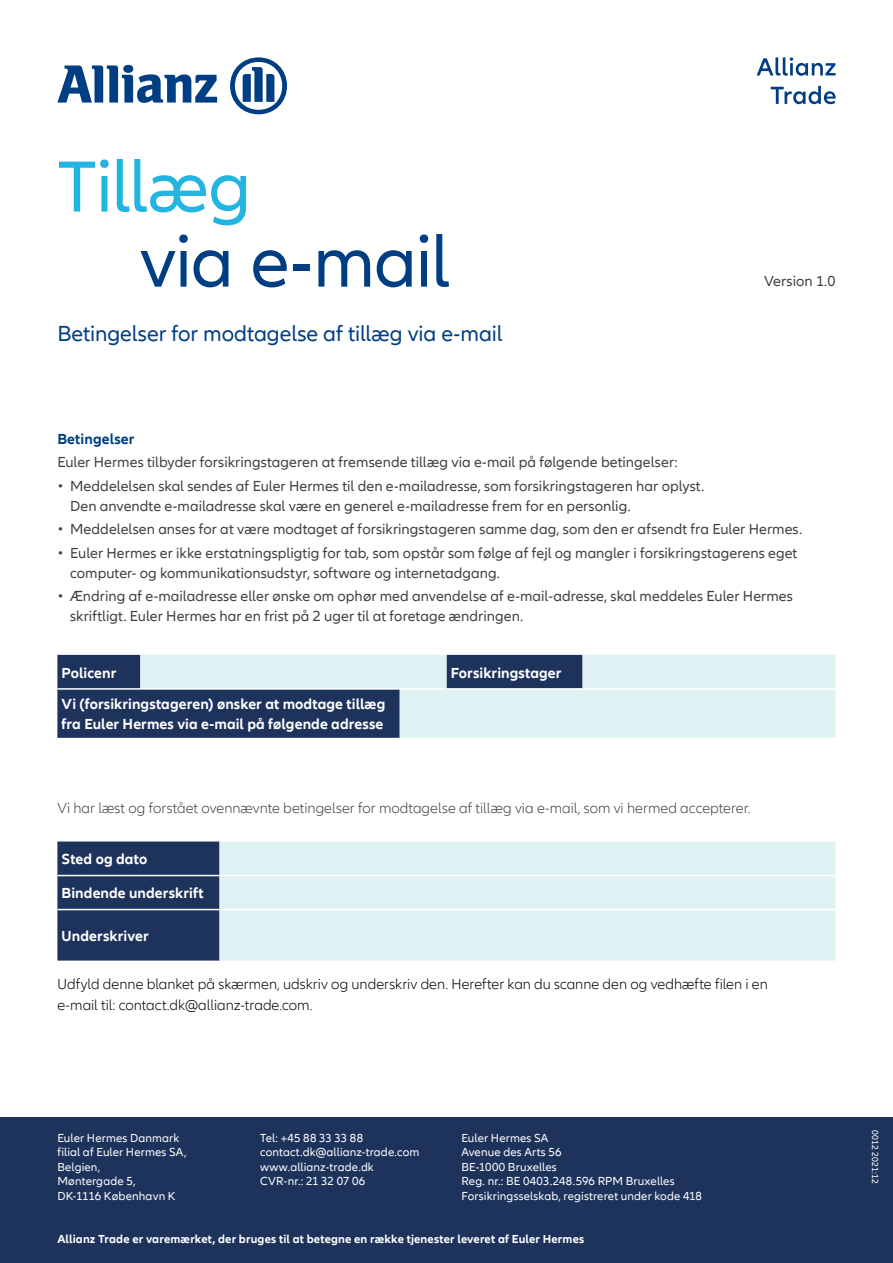
<style>
.page{position:relative;width:893px;height:1263px;background:#fff}
.page>*{position:absolute;margin:0;border:0;box-sizing:border-box;transform-origin:0 0}
.t1{font:75px "Allianz Neo";letter-spacing:-.015em;color:#003e84}
.t2{font:75px "Allianz Neo";letter-spacing:-.01em;color:#23b5e2}
.t3{font:22.5px "Allianz Neo";letter-spacing:-.005em;color:#003e84}
.t4{font:15px/19.5px "Allianz Neo";letter-spacing:.005em;color:#414140}
.t5{font:700 15px/19.5px "Allianz Neo";letter-spacing:.005em;color:#fff}
.t6{font:300 15px/21px "Allianz Neo";color:#000}
.t7{font:300 15px "Allianz Neo";color:#414140}
.t8{font:700 15px "Allianz Neo";letter-spacing:.005em;color:#003e84}
.t9{font:12px/14.4px "Allianz Neo";letter-spacing:.01em;color:#fff}
.t10{font:700 12px "Allianz Neo";letter-spacing:.015em;color:#fff}
.t11{font:9px "Allianz Neo";letter-spacing:.02em;color:#fff}
</style>
<div class="page">
<div style="left:57px;top:655px;width:83px;height:83px;background:#1e335c"></div>
<svg style="left:140px;top:655px;width:696px;height:83px;background:#a5b8c6"></svg>
<hr style="left:57px;top:688px;width:83px;height:2px;background:#fff">
<hr style="left:140px;top:688px;width:260px;height:2px;background:#fff">
<hr style="left:400px;top:688px;width:46px;height:2px;background:#fff">
<hr style="left:446px;top:688px;width:137px;height:2px;background:#fff">
<hr style="left:583px;top:688px;width:253px;height:2px;background:#fff">
<div style="left:57px;top:841px;width:162px;height:119px;background:#1e335c"></div>
<div style="left:219px;top:841px;width:617px;height:119px;background:#e0f1f4"></div>
<hr style="left:57px;top:875px;width:162px;height:1px;background:#fff">
<hr style="left:219px;top:875px;width:617px;height:1px;background:#fff">
<hr style="left:57px;top:909px;width:162px;height:1px;background:#fff">
<hr style="left:219px;top:909px;width:617px;height:1px;background:#fff">
<div style="left:0;top:1118px;width:893px;height:145px;background:#1e335c"></div>
<svg style="left:771px;top:86px;width:65px;height:18px"></svg>
<svg style="left:757px;top:57px;width:79px;height:19px"></svg>
<svg style="left:57px;top:65px;width:160px;height:38px"></svg>
<svg style="left:230px;top:57px;width:57px;height:57px"></svg>
<h1 class="t2" style="left:57px;top:144px;width:196px">Tillæg</h1>
<h1 class="t1" style="left:140px;top:219px;width:312px">via e-mail</h1>
<h2 class="t3" style="left:57px;top:321px;width:447px">Betingelser for modtagelse af tillæg via e-mail</h2>
<p class="t4" style="left:764px;top:271px;width:73px">Version 1.0</p>
<p class="t8" style="left:57px;top:430px;width:79px">Betingelser</p>
<p class="t4" style="left:57px;top:453px;width:622px">Euler Hermes tilbyder forsikringstageren at fremsende tillæg via e-mail på følgende betingelser:</p>
<p class="t4" style="left:70px;top:477px;width:636px;text-indent:-13px">• Meddelelsen skal sendes af Euler Hermes til den e-mailadresse, som forsikringstageren har oplyst.<br>Den anvendte e-mailadresse skal være en generel e-mailadresse frem for en personlig.</p>
<p class="t4" style="left:57px;top:520px;width:746px">• Meddelelsen anses for at være modtaget af forsikringstageren samme dag, som den er afsendt fra Euler Hermes.</p>
<p class="t4" style="left:70px;top:544px;width:729px;text-indent:-13px">• Euler Hermes er ikke erstatningspligtig for tab, som opstår som følge af fejl og mangler i forsikringstagerens eget computer- og kommunikationsudstyr, software og internetadgang.</p>
<p class="t4" style="left:70px;top:587px;width:724px;text-indent:-13px">• Ændring af e-mailadresse eller ønske om ophør med anvendelse af e-mail-adresse, skal meddeles Euler Hermes skriftligt. Euler Hermes har en frist på 2 uger til at foretage ændringen.</p>
<p class="t5" style="left:62px;top:663px;width:56px">Policenr</p>
<p class="t5" style="left:451px;top:663px;width:112px">Forsikringstager</p>
<p class="t5" style="left:62px;top:695px;width:325px">Vi (forsikringstageren) ønsker at modtage tillæg fra Euler Hermes via e-mail på følgende adresse</p>
<p class="t7" style="left:57px;top:800px;width:695px">Vi har læst og forstået ovennævnte betingelser for modtagelse af tillæg via e-mail, som vi hermed accepterer.</p>
<p class="t5" style="left:62px;top:850px;width:87px">Sted og dato</p>
<p class="t5" style="left:62px;top:884px;width:143px">Bindende underskrift</p>
<p class="t5" style="left:62px;top:926px;width:88px">Underskriver</p>
<p class="t6" style="left:57px;top:973px;width:712px">Udfyld denne blanket på skærmen, udskriv og underskriv den. Herefter kan du scanne den og vedhæfte filen i en e-mail til: contact.dk@allianz-trade.com.</p>
<p class="t9" style="left:461px;top:1131px;width:242px">Euler Hermes SA<br>Avenue des Arts 56<br>BE-1000 Bruxelles<br>Reg. nr.: BE 0403.248.596 RPM Bruxelles<br>Forsikringsselskab, registreret under kode 418</p>
<p class="t11" style="left:880px;top:1130px;width:55px;rotate:90deg">0012 2021:12</p>
<p class="t9" style="left:57px;top:1131px;width:131px">Euler Hermes Danmark filial af Euler Hermes SA,<br>Belgien,<br>Møntergade 5,<br>DK-1116 København K</p>
<p class="t9" style="left:260px;top:1131px;width:161px">Tel: +45 88 33 33 88 contact.dk@allianz-trade.com www.allianz-trade.dk<br>CVR-nr.: 21 32 07 06</p>
<p class="t10" style="left:57px;top:1232px;width:528px">Allianz Trade er varemærket, der bruges til at betegne en række tjenester leveret af Euler Hermes</p>
</div>
